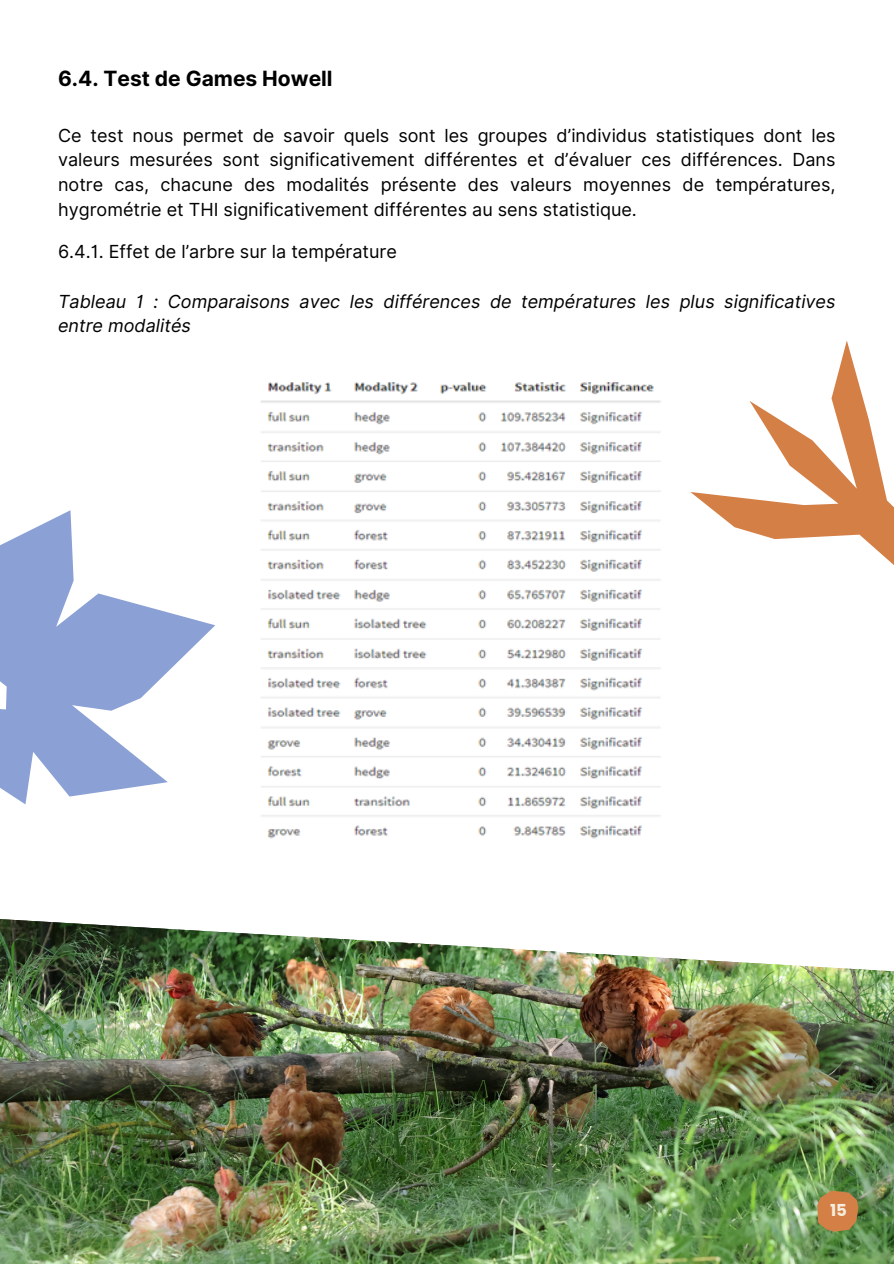
<style>
.page{position:relative;width:894px;height:1264px;background:#fff}
.page>*{position:absolute;margin:0;border:0;box-sizing:border-box;transform-origin:0 0}
.t1{font:700 21px "Inter";color:#000}
.t2{font:18px/24.8px "Inter";color:#000;text-align:justify}
.t3{font:italic 18px/24.8px "Inter";color:#000}
.t4{font:700 16.5px "Poppins";color:#f6eedc}
</style>
<div class="page">
<img style="left:261px;top:382px;width:400px;height:435px">
<img style="left:0;top:974px;width:893px;height:289px">
<svg style="left:690px;top:340px;width:203px;height:224px"></svg>
<svg style="left:0;top:510px;width:215px;height:295px;fill:#8ba1d5"></svg>
<svg style="left:0;top:825px;width:893px;height:149px"></svg>
<svg style="left:817px;top:1190px;width:41px;height:41px"></svg>
<p class="t1" style="left:58px;top:66px;width:276px">6.4. Test de Games Howell</p>
<p class="t2" style="left:58px;top:123px;width:778px">Ce test nous permet de savoir quels sont les groupes d’individus statistiques dont les valeurs mesurées sont significativement différentes et d’évaluer ces différences. Dans notre cas, chacune des modalités présente des valeurs moyennes de températures, hygrométrie et THI significativement différentes au sens statistique.</p>
<p class="t2" style="left:58px;top:239px;width:340px">6.4.1. Effet de l’arbre sur la température</p>
<p class="t3" style="left:58px;top:289px;width:778px">Tableau 1 : Comparaisons avec les différences de températures les plus significatives entre modalités</p>
<p class="t4" style="left:829px;top:1198px;width:18px">15</p>
</div>
